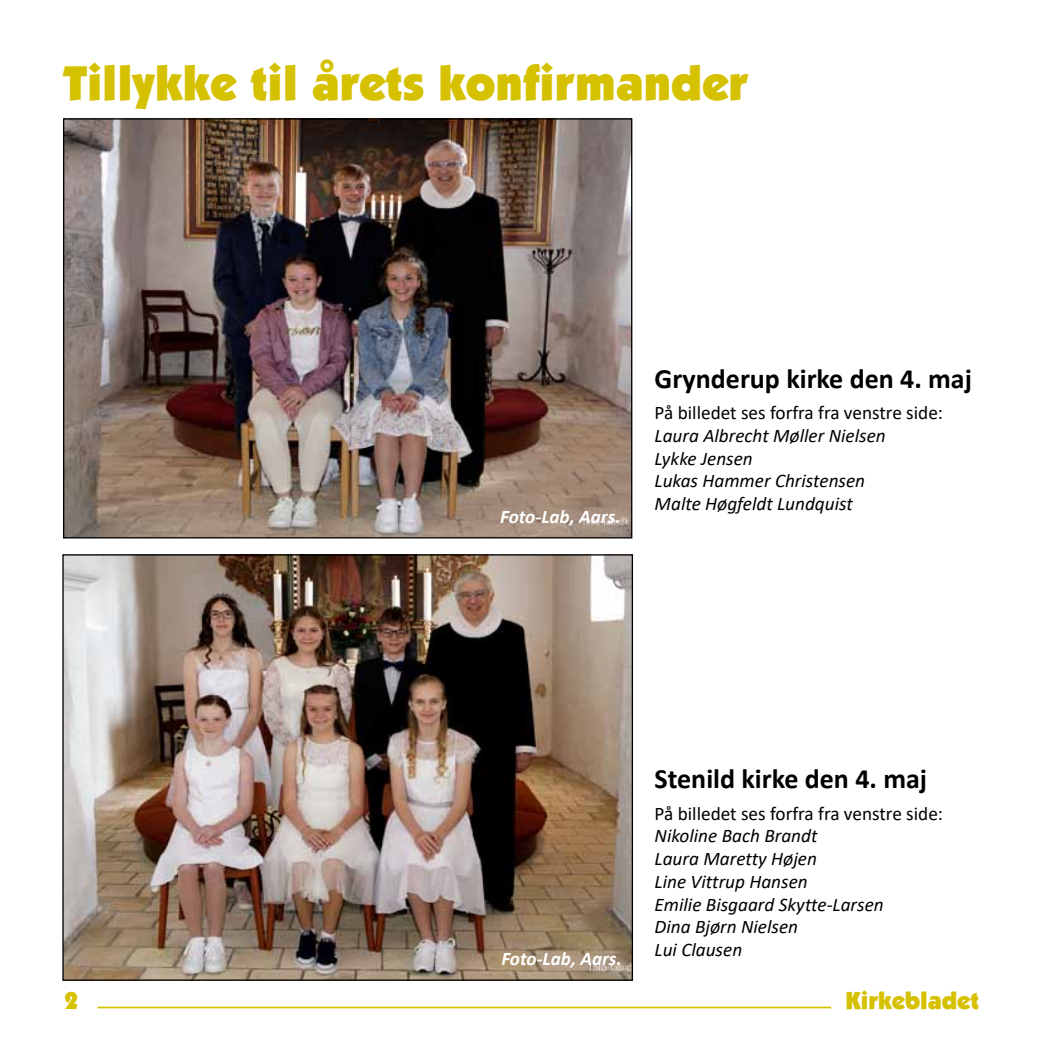
<style>
.page{position:relative;width:1042px;height:1042px;background:#fff}
.page>*{position:absolute;margin:0;border:0;box-sizing:border-box;transform-origin:0 0}
.t1{font:900 49px "Kabel IT Cby BT";color:#d6c100}
.t2{font:700 28px "Calibri";color:#000}
.t3{font:900 24.5px "Kabel IT Cby BT";color:#d6c100}
.t4{font:italic 19.25px/22.8px "Calibri";color:#000}
.t5{font:19.25px "Calibri";color:#000}
.t6{font:italic 700 19.25px "Calibri";color:#fff}
</style>
<div class="page">
<hr style="left:97px;top:1006px;width:734px;height:2px;background:#d6c100">
<img style="left:65px;top:120px;width:565px;height:416px">
<img style="left:64px;top:556px;width:567px;height:423px">
<h1 class="t1" style="left:63px;top:53px;width:686px">Tillykke til årets konfirmander</h1>
<p class="t6" style="left:500px;top:502px;width:122px">Foto-Lab, Aars.</p>
<h2 class="t2" style="left:654px;top:358px;width:319px">Grynderup kirke den 4. maj</h2>
<p class="t5" style="left:654px;top:399px;width:290px">På billedet ses forfra fra venstre side:</p>
<p class="t4" style="left:654px;top:423px;width:233px">Laura Albrecht Møller Nielsen<br>Lykke Jensen<br>Lukas Hammer Christensen<br>Malte Høgfeldt Lundquist</p>
<p class="t6" style="left:501px;top:945px;width:122px">Foto-Lab, Aars.</p>
<h2 class="t2" style="left:654px;top:759px;width:274px">Stenild kirke den 4. maj</h2>
<p class="t5" style="left:654px;top:800px;width:290px">På billedet ses forfra fra venstre side:</p>
<p class="t4" style="left:654px;top:824px;width:231px">Nikoline Bach Brandt<br>Laura Maretty Højen<br>Line Vittrup Hansen<br>Emilie Bisgaard Skytte-Larsen<br>Dina Bjørn Nielsen<br>Lui Clausen</p>
<p class="t3" style="left:64px;top:985px;width:15px">2</p>
<p class="t3" style="left:845px;top:985px;width:135px">Kirkebladet</p>
</div>
